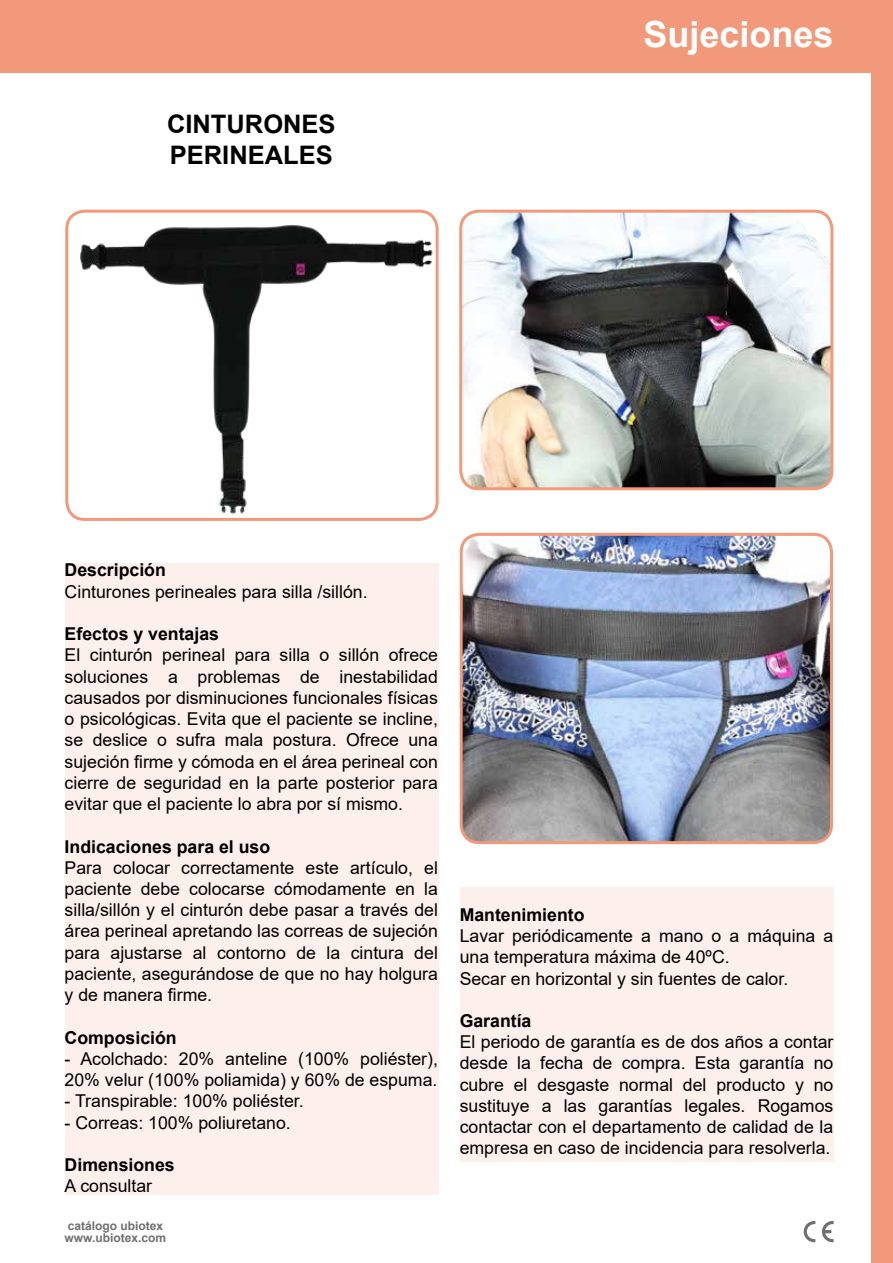
<style>
.page{position:relative;width:893px;height:1263px;background:#fff}
.page>*{position:absolute;margin:0;border:0;box-sizing:border-box;transform-origin:0 0}
.t1{font:700 36px "Arial";color:#fff}
.t2{font:700 25.5px/30.6px "Arial";color:#000}
.t3{font:17.7px/21.3px "Arial";color:#000;text-align:justify}
.t4{font:700 17.7px "Arial";color:#000}
.t5{font:700 12px/12px "Arial";color:#706f6f}
</style>
<div class="page">
<div style="left:65px;top:563px;width:373px;height:632px;background:#fdefeb"></div>
<div style="left:460px;top:887px;width:373px;height:274px;background:#fdefeb"></div>
<div style="left:872px;top:0;width:21px;height:1263px;background:#f3997b"></div>
<div style="left:0;top:0;width:893px;height:72px;background:#f3997b"></div>
<svg style="left:804px;top:1221px;width:11px;height:21px"></svg>
<svg style="left:822px;top:1221px;width:12px;height:21px"></svg>
<img style="left:66px;top:210px;width:369px;height:307px">
<img style="left:461px;top:211px;width:371px;height:278px">
<div style="left:459px;top:210px;width:374px;height:280px;border:3px solid #f3997b;border-radius:18px"></div>
<div style="left:65px;top:210px;width:374px;height:311px;border:3px solid #f3997b;border-radius:18px"></div>
<img style="left:461px;top:534px;width:370px;height:309px">
<div style="left:460px;top:533px;width:373px;height:311px;border:3px solid #f3997b;border-radius:18px"></div>
<h2 class="t2" style="left:167px;top:109px;width:170px">CINTURONES<br>PERINEALES</h2>
<h1 class="t1" style="left:643px;top:9px;width:192px">Sujeciones</h1>
<p class="t4" style="left:65px;top:558px;width:103px">Descripción</p>
<p class="t3" style="left:65px;top:581px;width:304px">Cinturones perineales para silla /sillón.</p>
<p class="t4" style="left:65px;top:621px;width:156px">Efectos y ventajas</p>
<p class="t3" style="left:65px;top:644px;width:375px">El cinturón perineal para silla o sillón ofrece soluciones a problemas de inestabilidad causados por disminuciones funcionales físicas o psicológicas. Evita que el paciente se incline, se deslice o sufra mala postura. Ofrece una sujeción firme y cómoda en el área perineal con cierre de seguridad en la parte posterior para evitar que el paciente lo abra por sí mismo.</p>
<p class="t4" style="left:65px;top:834px;width:207px">Indicaciones para el uso</p>
<p class="t3" style="left:65px;top:857px;width:375px">Para colocar correctamente este artículo, el paciente debe colocarse cómodamente en la silla/sillón y el cinturón debe pasar a través del área perineal apretando las correas de sujeción para ajustarse al contorno de la cintura del paciente, asegurándose de que no hay holgura y de manera firme.</p>
<p class="t4" style="left:65px;top:1025px;width:114px">Composición</p>
<p class="t3" style="left:65px;top:1048px;width:375px">- Acolchado: 20% anteline (100% poliéster),<br>20% velur (100% poliamida) y 60% de espuma.</p>
<p class="t3" style="left:65px;top:1090px;width:241px">- Transpirable: 100% poliéster.</p>
<p class="t3" style="left:65px;top:1112px;width:228px">- Correas: 100% poliuretano.</p>
<p class="t4" style="left:65px;top:1152px;width:112px">Dimensiones</p>
<p class="t3" style="left:65px;top:1175px;width:89px">A consultar</p>
<p class="t5" style="left:65px;top:1219px;width:103px">catálogo ubiotex www.ubiotex.com</p>
<p class="t4" style="left:460px;top:902px;width:126px">Mantenimiento</p>
<p class="t3" style="left:460px;top:925px;width:375px;text-align:left">Lavar periódicamente a mano o a máquina a una temperatura máxima de 40ºC.<br>Secar en horizontal y sin fuentes de calor.</p>
<p class="t4" style="left:460px;top:1008px;width:73px">Garantía</p>
<p class="t3" style="left:460px;top:1031px;width:375px">El periodo de garantía es de dos años a contar desde la fecha de compra. Esta garantía no cubre el desgaste normal del producto y no sustituye a las garantías legales. Rogamos contactar con el departamento de calidad de la empresa en caso de incidencia para resolverla.</p>
</div>
